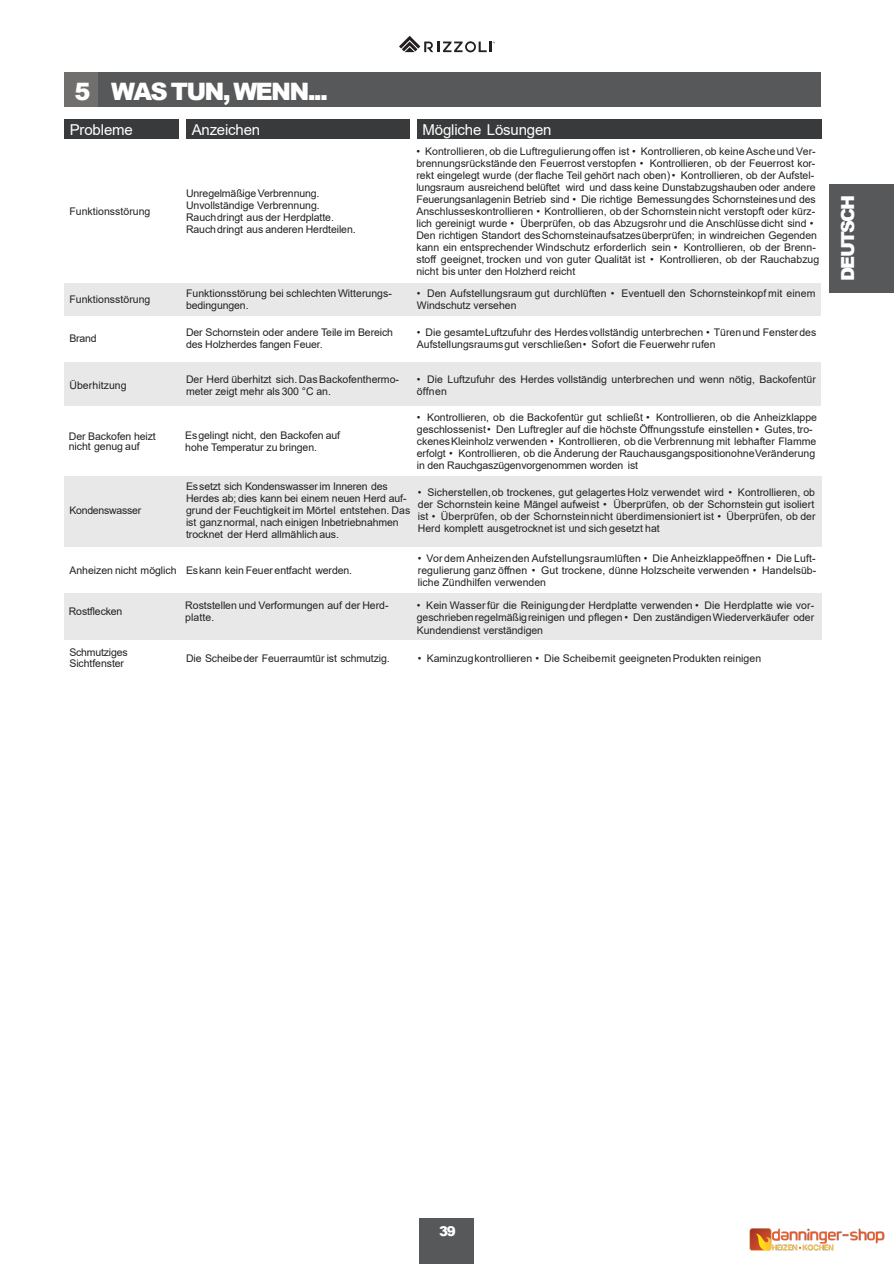
<style>
.page{position:relative;width:894px;height:1264px;background:#fff}
.page>*{position:absolute;margin:0;border:0;box-sizing:border-box;transform-origin:0 0}
.t1{font:900 24px "Arial";letter-spacing:-.075em;color:#fff}
.t2{font:900 18px "Arial";letter-spacing:-.11em;color:#fff}
.t3{font:15px "Arial";letter-spacing:-.01em;color:#fff}
.t4{font:900 13.5px "Arial";color:#fff}
.t5{font:10.5px/12px "Arial";color:#231f20}
.t6{font:10.5px "Arial";letter-spacing:-.025em;color:#231f20}
</style>
<div class="page">
<svg style="left:399px;top:36px;width:96px;height:16px"></svg>
<div style="left:420px;top:1217px;width:54px;height:46px;background:#57585a"></div>
<div style="left:829px;top:184px;width:64px;height:108px;background:#57585a"></div>
<div style="left:64px;top:476px;width:757px;height:71px;background:#e8e8e9"></div>
<div style="left:65px;top:283px;width:756px;height:32px;background:#e8e8e9"></div>
<div style="left:65px;top:362px;width:756px;height:43px;background:#e8e8e9"></div>
<div style="left:64px;top:72px;width:35px;height:35px;background:#706f6e"></div>
<div style="left:99px;top:72px;width:722px;height:35px;background:#57585a"></div>
<div style="left:64px;top:119px;width:114px;height:20px;background:#383a3c"></div>
<div style="left:186px;top:119px;width:224px;height:20px;background:#383a3c"></div>
<div style="left:417px;top:119px;width:404px;height:20px;background:#383a3c"></div>
<div style="left:64px;top:593px;width:757px;height:47px;background:#e8e8e9"></div>
<img style="left:749px;top:1228px;width:135px;height:23px">
<h1 class="t1" style="left:74px;top:82px;width:255px">5 WAS TUN, WENN...</h1>
<h3 class="t3" style="left:70px;top:124px;width:65px">Probleme</h3>
<h3 class="t3" style="left:192px;top:124px;width:70px">Anzeichen</h3>
<h3 class="t3" style="left:422px;top:124px;width:131px">Mögliche Lösungen</h3>
<p class="t5" style="left:69px;top:206px;width:83px">Funktionsstörung</p>
<p class="t5" style="left:186px;top:188px;width:171px">UnregelmäßigeVerbrennung.<br>Unvollständige Verbrennung.<br>Rauchdringt aus der Herdplatte.<br>Rauchdringt aus anderen Herdteilen.</p>
<p class="t5" style="left:416px;top:146px;width:404px">• Kontrollieren, ob die Luftregulierung offen ist • Kontrollieren, ob keineAscheund Ver&shy;brennungsrückstände den Feuerrost verstopfen • Kontrollieren, ob der Feuerrost kor&shy;rekt eingelegt wurde (der flache Teil gehört nach oben)• Kontrollieren, ob der Aufstel&shy;lungsraum ausreichend belüftet wird und dass keine Dunstabzugshauben oder andere Feuerungsanlagenin Betrieb sind • Die richtige Bemessungdes Schornsteinesund des Anschlusseskontrollieren • Kontrollieren, ob der Schornsteinnicht verstopft oder kürz&shy;lich gereinigt wurde • Überprüfen, ob das Abzugsrohr und die Anschlüssedicht sind • Den richtigen Standort desSchornsteinaufsatzesüberprüfen; in windreichen Gegenden kann ein entsprechender Windschutz erforderlich sein • Kontrollieren, ob der Brenn&shy;stoff geeignet, trocken und von guter Qualität ist • Kontrollieren, ob der Rauchabzug nicht bis unter den Holzherd reicht</p>
<p class="t5" style="left:69px;top:294px;width:83px">Funktionsstörung</p>
<p class="t5" style="left:186px;top:288px;width:207px">Funktionsstörung bei schlechtenWitterungs&shy;bedingungen.</p>
<p class="t5" style="left:417px;top:288px;width:400px">• Den Aufstellungsraum gut durchlüften • Eventuell den Schornsteinkopf mit einem<br>Windschutz versehen</p>
<p class="t5" style="left:69px;top:333px;width:29px">Brand</p>
<p class="t5" style="left:69px;top:380px;width:59px">Überhitzung</p>
<p class="t5" style="left:69px;top:431px;width:89px;line-height:10.5px">Der Backofen heizt nicht genug auf</p>
<p class="t6" style="left:69px;top:507px;width:73px">Kondenswasser</p>
<p class="t5" style="left:69px;top:565px;width:109px">Anheizen nicht möglich</p>
<p class="t5" style="left:69px;top:606px;width:55px">Rostflecken</p>
<p class="t5" style="left:186px;top:327px;width:208px">Der Schornstein oder andere Teile im Bereich des Holzherdes fangen Feuer.</p>
<p class="t5" style="left:186px;top:374px;width:214px">Der Herd überhitzt sich. Das Backofenthermo&shy;meter zeigt mehr als 300 °C an.</p>
<p class="t5" style="left:185px;top:430px;width:156px">Esgelingt nicht, den Backofen auf hohe Temperatur zu bringen.</p>
<p class="t5" style="left:417px;top:327px;width:401px">• Die gesamteLuftzufuhr des Herdesvollständig unterbrechen • Türenund Fensterdes<br>Aufstellungsraumsgut verschließen• Sofort die Feuerwehr rufen</p>
<p class="t5" style="left:417px;top:374px;width:400px">• Die Luftzufuhr des Herdes vollständig unterbrechen und wenn nötig, Backofentür öffnen</p>
<p class="t5" style="left:417px;top:412px;width:402px">• Kontrollieren, ob die Backofentür gut schließt • Kontrollieren, ob die Anheizklappe geschlossenist• Den Luftregler auf die höchste Öffnungsstufe einstellen • Gutes, tro&shy;ckenesKleinholz verwenden • Kontrollieren, ob die Verbrennung mit lebhafter Flamme erfolgt • Kontrollieren, ob die Änderung der RauchausgangspositionohneVeränderung in den Rauchgaszügenvorgenommen worden ist</p>
<p class="t5" style="left:186px;top:481px;width:226px">Essetzt sich Kondenswasser im Inneren des Herdes ab; dies kann bei einem neuen Herd auf&shy;grund der Feuchtigkeit im Mörtel entstehen. Das ist ganznormal, nach einigen Inbetriebnahmen trocknet der Herd allmählichaus.</p>
<p class="t5" style="left:186px;top:565px;width:168px">Eskann kein Feuer entfacht werden.</p>
<p class="t5" style="left:418px;top:487px;width:399px">• Sicherstellen,ob trockenes, gut gelagertes Holz verwendet wird • Kontrollieren, ob der Schornstein keine Mängel aufweist • Überprüfen, ob der Schornstein gut isoliert ist • Überprüfen, ob der Schornsteinnicht überdimensioniert ist • Überprüfen, ob der Herd komplett ausgetrocknet ist und sich gesetzt hat</p>
<p class="t5" style="left:418px;top:553px;width:400px;text-align:justify">• Vor dem Anheizenden Aufstellungsraumlüften • Die Anheizklappeöffnen • Die Luft&shy;regulierung ganz öffnen • Gut trockene, dünne Holzscheite verwenden • Handelsüb&shy;liche Zündhilfen verwenden</p>
<p class="t5" style="left:185px;top:600px;width:205px">Roststellen und Verformungen auf der Herd&shy;platte.</p>
<p class="t5" style="left:417px;top:600px;width:399px;text-align:justify">• Kein Wasserfür die Reinigungder Herdplatte verwenden • Die Herdplatte wie vor&shy;geschriebenregelmäßigreinigen und pflegen • Den zuständigenWiederverkäufer oder Kundendienst verständigen</p>
<p class="t5" style="left:69px;top:648px;width:60px;line-height:10.5px">Schmutziges<br>Sichtfenster</p>
<p class="t5" style="left:186px;top:653px;width:205px">Die Scheibeder Feuerraumtür ist schmutzig.</p>
<p class="t5" style="left:418px;top:653px;width:345px">• Kaminzugkontrollieren • Die Scheibemit geeignetenProdukten reinigen</p>
<h2 class="t2" style="left:841px;top:280px;width:87px;rotate:-90deg">DEUTSCH</h2>
<p class="t4" style="left:439px;top:1226px;width:18px">39</p>
</div>
